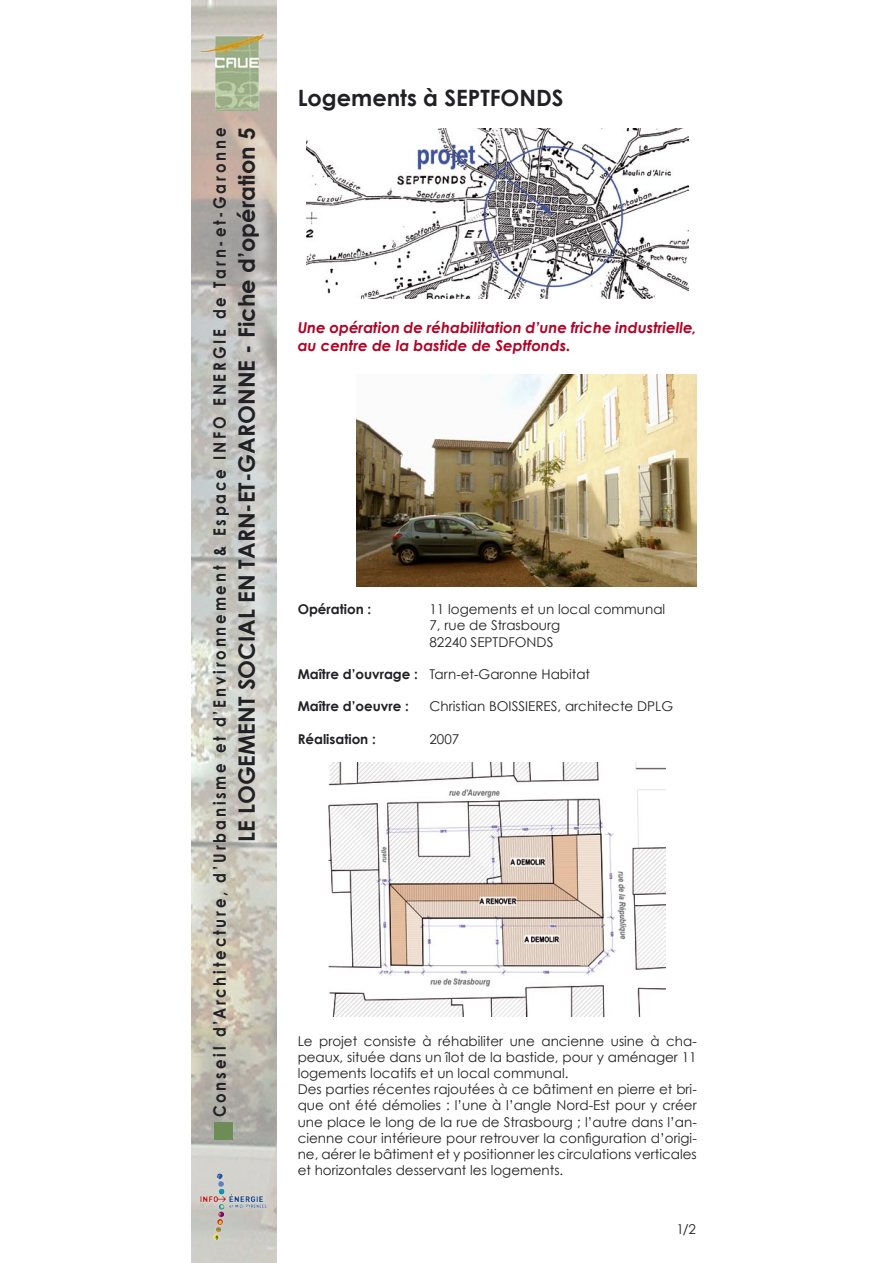
<style>
.page{position:relative;width:893px;height:1263px;background:#fff}
.page>*{position:absolute;margin:0;border:0;box-sizing:border-box;transform-origin:0 0}
.t1{font:700 22.5px "Century Gothic";color:#212125}
.t2{font:700 17.1px "Century Gothic";letter-spacing:.19em;color:#212125;scale:.88 1}
.t3{font:italic 700 15px/18px "Century Gothic";color:#b30024}
.t4{font:13.5px/16.2px "Century Gothic";color:#212125;text-align:justify}
.t5{font:700 13.5px "Century Gothic";color:#212125}
.s1{font-weight:700}
</style>
<div class="page">
<img style="left:191px;top:0;width:85px;height:1263px">
<img style="left:200px;top:32px;width:68px;height:78px">
<div style="left:215px;top:1122px;width:18px;height:18px;background:#6e8d56"></div>
<img style="left:199px;top:1172px;width:69px;height:69px">
<div style="left:238px;top:129px;width:40px;height:731px;background:#fff;opacity:.75"></div>
<img style="left:328px;top:763px;width:338px;height:253px">
<img style="left:306px;top:128px;width:382px;height:170px">
<img style="left:357px;top:374px;width:340px;height:213px">
<p class="t2" style="left:209px;top:1117px;width:1126px;rotate:-90deg">Conseil d’Architecture, d’Urbanisme et d’Environnement &amp; Espace INFO ENERGIE de Tarn-et-Garonne</p>
<p class="t1" style="left:233px;top:842px;width:716px;rotate:-90deg">LE LOGEMENT SOCIAL EN TARN-ET-GARONNE - Fiche d’opération 5</p>
<p class="t1" style="left:298px;top:84px;width:267px">Logements à SEPTFONDS</p>
<p class="t3" style="left:298px;top:318px;width:401px">Une opération de réhabilitation d’une friche industrielle, au centre de la bastide de Septfonds.</p>
<p class="t5" style="left:298px;top:601px;width:75px">Opération :</p>
<p class="t4" style="left:429px;top:601px;width:237px">11 logements et un local communal</p>
<p class="t4" style="left:429px;top:617px;width:132px">7, rue de Strasbourg</p>
<p class="t4" style="left:429px;top:633px;width:125px">82240 SEPTDFONDS</p>
<p class="t4" style="left:298px;top:666px;width:294px"><span class="s1">Maître d’ouvrage :</span> Tarn-et-Garonne Habitat</p>
<p class="t5" style="left:298px;top:698px;width:113px">Maître d’oeuvre :</p>
<p class="t4" style="left:429px;top:698px;width:245px">Christian BOISSIERES, architecte DPLG</p>
<p class="t5" style="left:298px;top:730px;width:80px">Réalisation :</p>
<p class="t4" style="left:429px;top:731px;width:31px">2007</p>
<p class="t4" style="left:298px;top:1032px;width:401px">Le projet consiste à réhabiliter une ancienne usine à cha&shy;peaux, située dans un îlot de la bastide, pour y aménager 11 logements locatifs et un local communal.</p>
<p class="t4" style="left:298px;top:1081px;width:401px">Des parties récentes rajoutées à ce bâtiment en pierre et bri&shy;que ont été démolies : l’une à l’angle Nord-Est pour y créer une place le long de la rue de Strasbourg ; l’autre dans l’an&shy;cienne cour intérieure pour retrouver la configuration d’origi&shy;ne, aérer le bâtiment et y positionner les circulations verticales et horizontales desservant les logements.</p>
<p class="t4" style="left:676px;top:1221px;width:21px">1/2</p>
</div>
